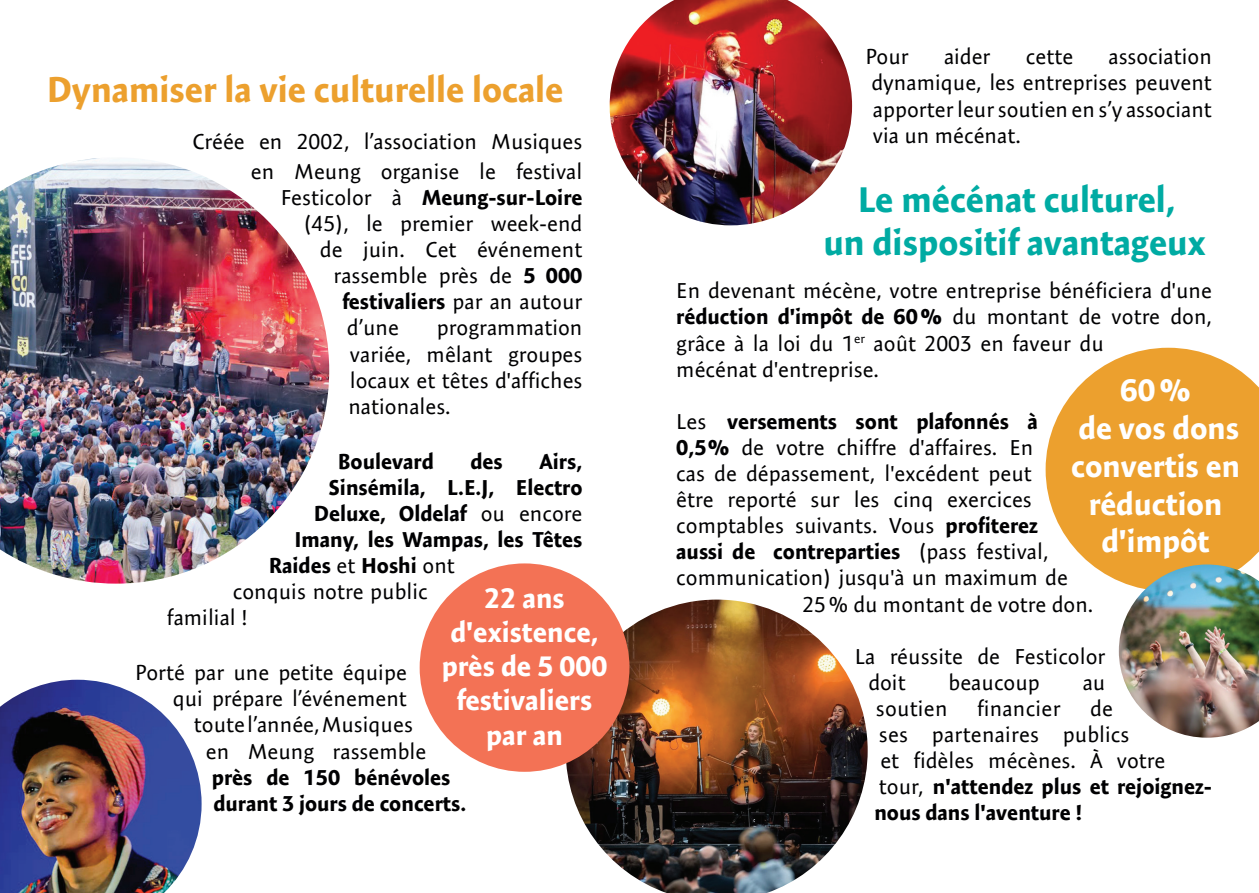
<style>
.page{position:relative;width:1259px;height:893px;background:#fff}
.page>*{position:absolute;margin:0;border:0;box-sizing:border-box;transform-origin:0 0}
.t1{font:700 36px/43.2px "Expo Sans Pro";color:#00aba3;text-align:center}
.t2{font:700 36px "Expo Sans Pro";color:#eca02e}
.t3{font:700 31.5px/37.8px "Expo Sans Pro";color:#fff;text-align:center}
.t4{font:700 28.5px/34.2px "Expo Sans Pro";color:#fff;text-align:center}
.t5{font:21.75px/26.1px "Expo Sans Pro";color:#000002}
.t6{font:700 21.75px/26.1px "Expo Sans Pro";color:#000002}
.s1{font-weight:400}
.s2{font-weight:700}
</style>
<div class="page">
<img style="left:0;top:680px;width:202px;height:213px">
<img style="left:0;top:158px;width:329px;height:426px">
<img style="left:566px;top:600px;width:301px;height:293px">
<div style="left:420px;top:563px;width:209px;height:209px;background:#f37255;border-radius:50%"></div>
<img style="left:609px;top:0;width:243px;height:225px">
<svg style="left:1045px;top:348px;width:214px;height:233px;background:#eead4b"></svg>
<img style="left:1118px;top:564px;width:141px;height:174px">
<h1 class="t2" style="left:47px;top:67px;width:518px">Dynamiser la vie culturelle locale</h1>
<p class="t5" style="left:192px;top:126px;width:392px;line-height:30px;text-align:right">Créée en 2002, l’association Musiques en Meung organise le festival</p>
<p class="t6" style="left:281px;top:184px;width:303px"><span class="s1">Festicolor à</span> Meung-sur-Loire</p>
<p class="t5" style="left:303px;top:210px;width:280px">(45), le premier week-end</p>
<p class="t5" style="left:320px;top:236px;width:264px">de juin. Cet événement</p>
<p class="t5" style="left:333px;top:262px;width:250px">rassemble près de <span class="s2">5 000</span></p>
<p class="t6" style="left:342px;top:288px;width:242px">festivaliers <span class="s1">par an autour</span></p>
<p class="t5" style="left:347px;top:315px;width:54px">d’une</p>
<p class="t5" style="left:348px;top:315px;width:236px;text-align:justify;text-indent:89px">programmation variée, mêlant groupes locaux et têtes d'affiches nationales.</p>
<p class="t6" style="left:338px;top:448px;width:97px">Boulevard</p>
<p class="t6" style="left:470px;top:448px;width:34px">des</p>
<p class="t6" style="left:539px;top:448px;width:45px">Airs,</p>
<p class="t6" style="left:329px;top:474px;width:255px">Sinsémila, L.E.J, Electro</p>
<p class="t6" style="left:314px;top:500px;width:270px">Deluxe, Oldelaf <span class="s1">ou encore</span></p>
<p class="t6" style="left:294px;top:526px;width:289px">Imany, les Wampas, les Têtes</p>
<p class="t6" style="left:269px;top:552px;width:188px">Raides <span class="s1">et</span> Hoshi <span class="s1">ont</span></p>
<p class="t5" style="left:233px;top:578px;width:196px">conquis notre public</p>
<p class="t5" style="left:167px;top:604px;width:83px">familial !</p>
<p class="t5" style="left:135px;top:659px;width:273px">Porté par une petite équipe</p>
<p class="t5" style="left:173px;top:685px;width:236px">qui prépare l’événement</p>
<p class="t5" style="left:194px;top:712px;width:221px">toute l’année, Musiques</p>
<p class="t5" style="left:206px;top:738px;width:222px">en Meung rassemble</p>
<p class="t6" style="left:212px;top:764px;width:256px">près de 150 bénévoles durant 3 jours de concerts.</p>
<h3 class="t4" style="left:442px;top:580px;width:167px">22 ans d'existence, près de 5 000 festivaliers par an</h3>
<p class="t5" style="left:865px;top:44px;width:45px">Pour</p>
<p class="t5" style="left:944px;top:44px;width:48px">aider</p>
<p class="t5" style="left:1025px;top:44px;width:49px">cette</p>
<p class="t5" style="left:871px;top:44px;width:342px;text-align:justify;text-indent:237px">association dynamique, les entreprises peuvent apporter leur soutien en s’y associant via un mécénat.</p>
<h1 class="t1" style="left:823px;top:177px;width:384px">Le mécénat culturel,<br>un dispositif avantageux</h1>
<p class="t5" style="left:676px;top:277px;width:537px">En devenant mécène, votre entreprise bénéficiera d'une <span class="s2">réduction d'impôt de 60%</span> du montant de votre don, grâce à la loi du 1<sup>er</sup> août 2003 en faveur du<br>mécénat d'entreprise.</p>
<p class="t6" style="left:676px;top:408px;width:363px"><span class="s1">Les</span> versements sont plafonnés à</p>
<p class="t5" style="left:676px;top:434px;width:359px"><span class="s2">0,5%</span> de votre chiffre d'affaires. En</p>
<p class="t5" style="left:676px;top:460px;width:357px">cas de dépassement, l'excédent peut</p>
<p class="t5" style="left:676px;top:486px;width:357px">être reporté sur les cinq exercices</p>
<p class="t5" style="left:676px;top:512px;width:363px">comptables suivants. Vous <span class="s2">profiterez</span></p>
<p class="t6" style="left:676px;top:538px;width:374px">aussi de contreparties <span class="s1">(pass festival,</span></p>
<p class="t5" style="left:676px;top:565px;width:393px">communication) jusqu'à un maximum de</p>
<p class="t5" style="left:802px;top:591px;width:292px">25% du montant de votre don.</p>
<p class="t5" style="left:868px;top:643px;width:239px;text-indent:-14px">La réussite de Festicolor doit</p>
<h2 class="t3" style="left:1071px;top:371px;width:170px">60%<br>de vos dons convertis en réduction d'impôt</h2>
<p class="t5" style="left:948px;top:669px;width:93px">beaucoup</p>
<p class="t5" style="left:1082px;top:669px;width:24px">au</p>
<p class="t5" style="left:876px;top:695px;width:73px">soutien</p>
<p class="t5" style="left:977px;top:695px;width:85px">financier</p>
<p class="t5" style="left:874px;top:695px;width:339px;text-indent:216px">de<br>ses partenaires publics<br>et fidèles mécènes. À votre<br>tour, <span class="s2">n'attendez plus et rejoignez&shy;nous dans l'aventure !</span></p>
</div>
